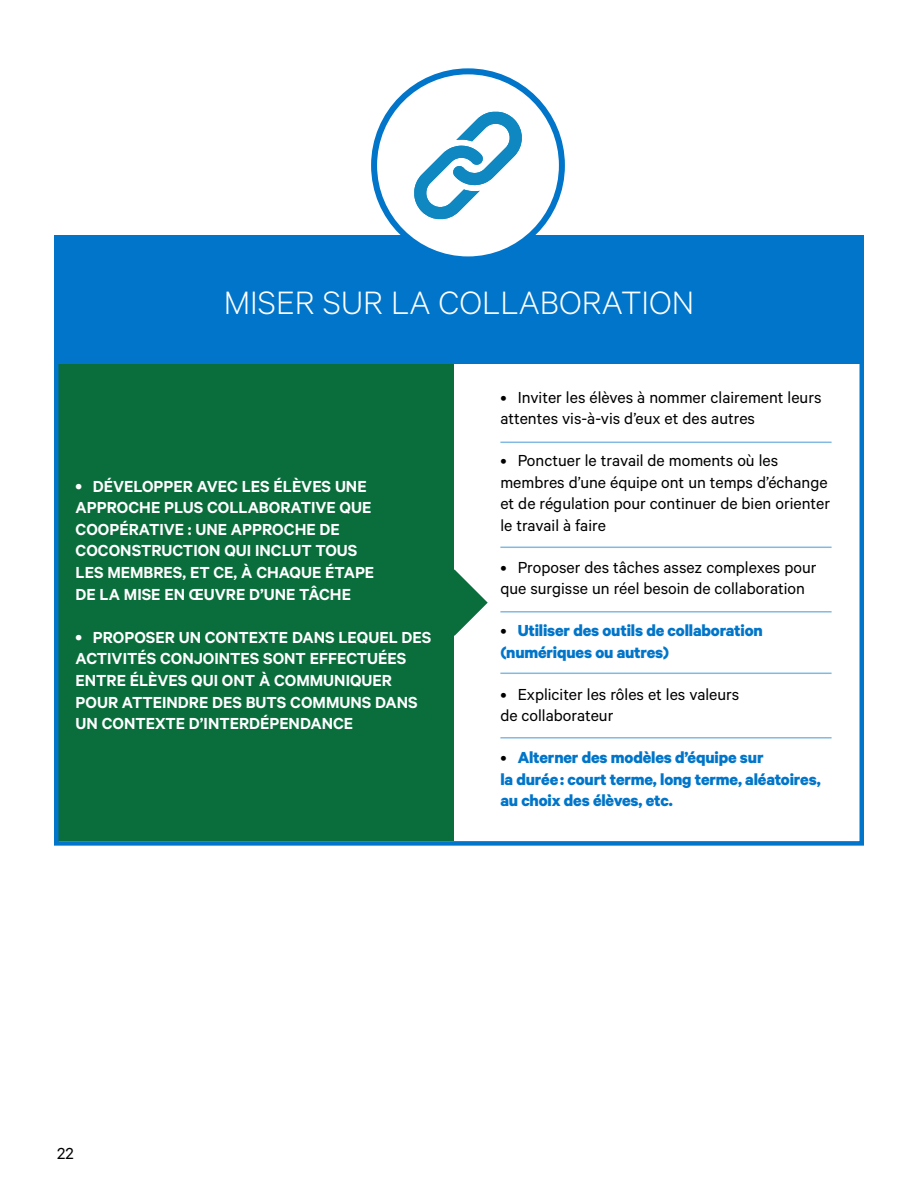
<style>
.page{position:relative;width:918px;height:1188px;background:#fff}
.page>*{position:absolute;margin:0;border:0;box-sizing:border-box;transform-origin:0 0}
.t1{font:300 36.45px "Calibre";color:#fff}
.t2{font:18px/21.6px "Calibre";color:#000}
.t3{font:600 18px/21.6px "Calibre";color:#fff}
.t4{font:700 18px/21.6px "Calibre";letter-spacing:-.01em;color:#0075c9}
.s1{font-weight:400;color:#000}
</style>
<div class="page">
<div style="left:58px;top:364px;width:396px;height:477px;background:#0a6e3c"></div>
<div style="left:54px;top:235px;width:810px;height:129px;background:#0075c9"></div>
<div style="left:54px;top:235px;width:810px;height:611px;border:4px solid #0075c9"></div>
<div style="left:374px;top:71px;width:188px;height:188px;background:#fff;border-radius:50%"></div>
<div style="left:371px;top:68px;width:194px;height:194px;border:6px solid #0075c9;border-radius:50%"></div>
<svg style="left:414px;top:111px;width:108px;height:109px"></svg>
<svg style="left:454px;top:569px;width:34px;height:67px"></svg>
<hr style="left:500px;top:442px;width:332px;height:1px;background:#0075c9">
<hr style="left:500px;top:547px;width:332px;height:1px;background:#0075c9">
<hr style="left:500px;top:611px;width:332px;height:2px;background:#0075c9">
<hr style="left:500px;top:673px;width:332px;height:1px;background:#0075c9">
<hr style="left:500px;top:737px;width:332px;height:2px;background:#0075c9">
<h1 class="t1" style="left:224px;top:281px;width:472px">MISER SUR LA COLLABORATION</h1>
<p class="t3" style="left:76px;top:475px;width:300px">• DÉVELOPPER AVEC LES ÉLÈVES UNE<br>APPROCHE PLUS COLLABORATIVE QUE<br>COOPÉRATIVE : UNE APPROCHE DE<br>COCONSTRUCTION QUI INCLUT TOUS<br>LES MEMBRES, ET CE, À CHAQUE ÉTAPE<br>DE LA MISE EN ŒUVRE D’UNE TÂCHE</p>
<p class="t3" style="left:76px;top:626px;width:357px">• PROPOSER UN CONTEXTE DANS LEQUEL DES ACTIVITÉS CONJOINTES SONT EFFECTUÉES ENTRE ÉLÈVES QUI ONT À COMMUNIQUER POUR ATTEINDRE DES BUTS COMMUNS DANS UN CONTEXTE D’INTERDÉPENDANCE</p>
<p class="t2" style="left:500px;top:386px;width:323px">• Inviter les élèves à nommer clairement leurs attentes vis-à-vis d’eux et des autres</p>
<p class="t2" style="left:500px;top:449px;width:331px">• Ponctuer le travail de moments où les membres d’une équipe ont un temps d’échange et de régulation pour continuer de bien orienter le travail à faire</p>
<p class="t2" style="left:500px;top:556px;width:318px">• Proposer des tâches assez complexes pour que surgisse un réel besoin de collaboration</p>
<p class="t4" style="left:500px;top:619px;width:264px"><span class="s1">•</span> Utiliser des outils de collaboration (numériques ou autres)</p>
<p class="t2" style="left:500px;top:683px;width:241px">• Expliciter les rôles et les valeurs de collaborateur</p>
<p class="t4" style="left:500px;top:746px;width:322px"><span class="s1">•</span> Alterner des modèles d’équipe sur<br>la durée: court terme, long terme, aléatoires, au choix des élèves, etc.</p>
<p class="t2" style="left:57px;top:1142px;width:18px">22</p>
</div>
